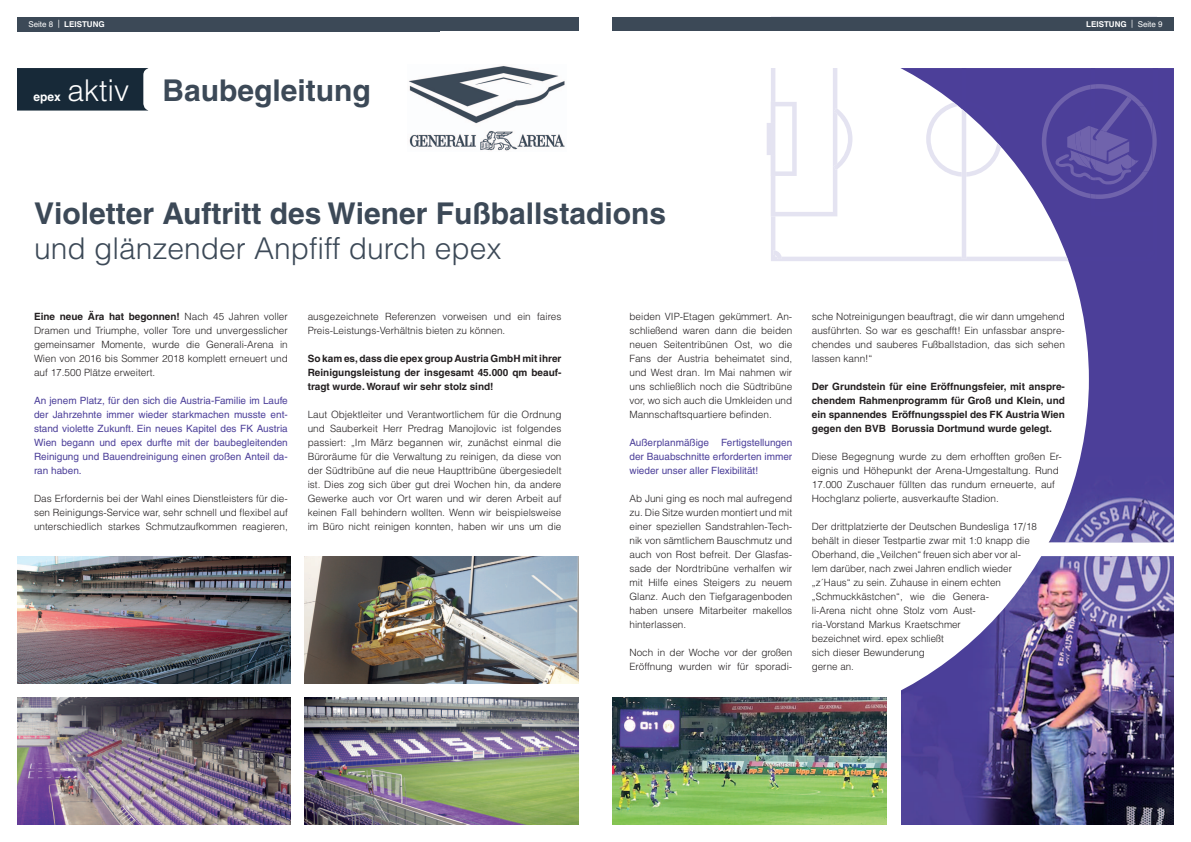
<style>
.page{position:relative;width:1191px;height:842px;background:#fff}
.page>*{position:absolute;margin:0;border:0;box-sizing:border-box;transform-origin:0 0}
.t1{font:700 30px "Helvetica LT";color:#3c4957}
.t2{font:300 30px "Helvetica LT";color:#3c4957}
.t3{font:700 12px "Helvetica LT";color:#fff}
.t4{font:300 10px/14px "Helvetica LT";color:#231f20;text-align:justify}
.t5{font:10px/14px "Helvetica LT";color:#4c3f99;text-align:justify}
.t6{font:700 10px/14px "Helvetica LT";color:#231f20;text-align:justify}
.t7{font:700 8px "Helvetica LT";color:#fff}
.s1{font-weight:400}
.s2{font-weight:300;color:#fff}
.s3{font-weight:700}
</style>
<div class="page">
<div style="left:17px;top:17px;width:561px;height:14px;background:#3c4957"></div>
<img style="left:17px;top:698px;width:274px;height:127px">
<img style="left:305px;top:556px;width:273px;height:128px">
<img style="left:305px;top:698px;width:273px;height:127px">
<img style="left:17px;top:556px;width:274px;height:128px">
<div style="left:17px;top:68px;width:131px;height:43px;background:#172938"></div>
<img style="left:409px;top:66px;width:156px;height:85px">
<div style="left:1088px;top:68px;width:86px;height:390px;background:#4c3f99"></div>
<img style="left:901px;top:458px;width:273px;height:367px">
<svg style="left:612px;top:261px;width:476px;height:469px"></svg>
<div style="left:886px;top:684px;width:14px;height:149px;background:#fff"></div>
<img style="left:612px;top:698px;width:274px;height:127px">
<div style="left:612px;top:17px;width:562px;height:14px;background:#3c4957"></div>
<svg style="left:767px;top:16px;width:394px;height:245px"></svg>
<p class="t7" style="left:28px;top:21px;width:78px"><span class="s1">Seite 8 |</span> LEISTUNG</p>
<p class="t3" style="left:34px;top:93px;width:29px">epex</p>
<h1 class="t1" style="left:67px;top:79px;width:305px"><span class="s2">aktiv</span> Baubegleitung</h1>
<p class="t7" style="left:1086px;top:21px;width:78px">LEISTUNG <span class="s1">| Seite 9</span></p>
<h1 class="t1" style="left:34px;top:203px;width:633px">Violetter Auftritt des Wiener Fußballstadions</h1>
<h1 class="t2" style="left:34px;top:236px;width:469px">und glänzender Anpfiff durch epex</h1>
<p class="t4" style="left:34px;top:310px;width:255px"><span class="s3">Eine neue Ära hat begonnen!</span> Nach 45 Jahren voller Dramen und Triumphe, voller Tore und unvergesslicher gemeinsamer Momente, wurde die Generali-Arena in Wien von 2016 bis Sommer 2018 komplett erneuert und auf 17.500 Plätze erweitert.</p>
<p class="t5" style="left:34px;top:395px;width:255px">An jenem Platz, für den sich die Austria-Familie im Laufe der Jahrzehnte immer wieder starkmachen musste ent&shy;stand violette Zukunft. Ein neues Kapitel des FK Austria Wien begann und epex durfte mit der baubegleitenden Reinigung und Bauendreinigung einen großen Anteil da&shy;ran haben.</p>
<p class="t4" style="left:34px;top:492px;width:255px">Das Erfordernis bei der Wahl eines Dienstleisters für die&shy;sen Reinigungs-Service war, sehr schnell und flexibel auf unterschiedlich starkes Schmutzaufkommen reagieren,</p>
<p class="t4" style="left:308px;top:310px;width:255px">ausgezeichnete Referenzen vorweisen und ein faires<br>Preis-Leistungs-Verhältnis bieten zu können.</p>
<p class="t6" style="left:308px;top:353px;width:255px">So kam es, dass die epex group Austria GmbH mit ihrer Reinigungsleistung der insgesamt 45.000 qm beauf&shy;tragt wurde. Worauf wir sehr stolz sind!</p>
<p class="t4" style="left:308px;top:408px;width:255px">Laut Objektleiter und Verantwortlichem für die Ordnung und Sauberkeit Herr Predrag Manojlovic ist folgendes passiert: „Im März begannen wir, zunächst einmal die Büroräume für die Verwaltung zu reinigen, da diese von der Südtribüne auf die neue Haupttribüne übergesiedelt ist. Dies zog sich über gut drei Wochen hin, da andere Gewerke auch vor Ort waren und wir deren Arbeit auf keinen Fall behindern wollten. Wenn wir beispielsweise im Büro nicht reinigen konnten, haben wir uns um die</p>
<p class="t4" style="left:629px;top:310px;width:164px">beiden VIP-Etagen gekümmert. An&shy;schließend waren dann die beiden neuen Seitentribünen Ost, wo die Fans der Austria beheimatet sind, und West dran. Im Mai nahmen wir uns schließlich noch die Südtribüne vor, wo sich auch die Umkleiden und Mannschaftsquartiere befinden.</p>
<p class="t5" style="left:629px;top:437px;width:164px">Außerplanmäßige Fertigstellungen der Bauabschnitte erforderten immer wieder unser aller Flexibilität!</p>
<p class="t4" style="left:629px;top:492px;width:164px">Ab Juni ging es noch mal aufregend zu. Die Sitze wurden montiert und mit einer speziellen Sandstrahlen-Tech&shy;nik von sämtlichem Bauschmutz und auch von Rost befreit. Der Glasfas&shy;sade der Nordtribüne verhalfen wir mit Hilfe eines Steigers zu neuem Glanz. Auch den Tiefgaragenboden haben unsere Mitarbeiter makellos hinterlassen.</p>
<p class="t4" style="left:629px;top:646px;width:164px">Noch in der Woche vor der großen<br>Eröffnung wurden wir für sporadi-</p>
<p class="t4" style="left:812px;top:310px;width:255px">sche Notreinigungen beauftragt, die wir dann umgehend ausführten. So war es geschafft! Ein unfassbar anspre&shy;chendes und sauberes Fußballstadion, das sich sehen lassen kann!“</p>
<p class="t6" style="left:812px;top:381px;width:255px">Der Grundstein für eine Eröffnungsfeier, mit anspre&shy;chendem Rahmenprogramm für Groß und Klein, und ein spannendes Eröffnungsspiel des FK Austria Wien gegen den BVB Borussia Dortmund wurde gelegt.</p>
<p class="t4" style="left:812px;top:450px;width:251px;text-align:left">Diese Begegnung wurde zu dem erhofften großen Er&shy;eignis und Höhepunkt der Arena-Umgestaltung. Rund 17.000 Zuschauer füllten das rundum erneuerte, auf Hochglanz polierte, ausverkaufte Stadion.</p>
<p class="t4" style="left:812px;top:520px;width:226px;text-align:left">Der drittplatzierte der Deutschen Bundesliga 17/18 behält in dieser Testpartie zwar mit 1:0 knapp die Oberhand, die „Veilchen“ freuen sich aber vor al&shy;lem darüber, nach zwei Jahren endlich wieder „z´Haus“ zu sein. Zuhause in einem echten „Schmuckkästchen“, wie die Genera-<br>li-Arena nicht ohne Stolz vom Aust-<br>ria-Vorstand Markus Kraetschmer<br>bezeichnet wird. epex schließt<br>sich dieser Bewunderung<br>gerne an.</p>
</div>
